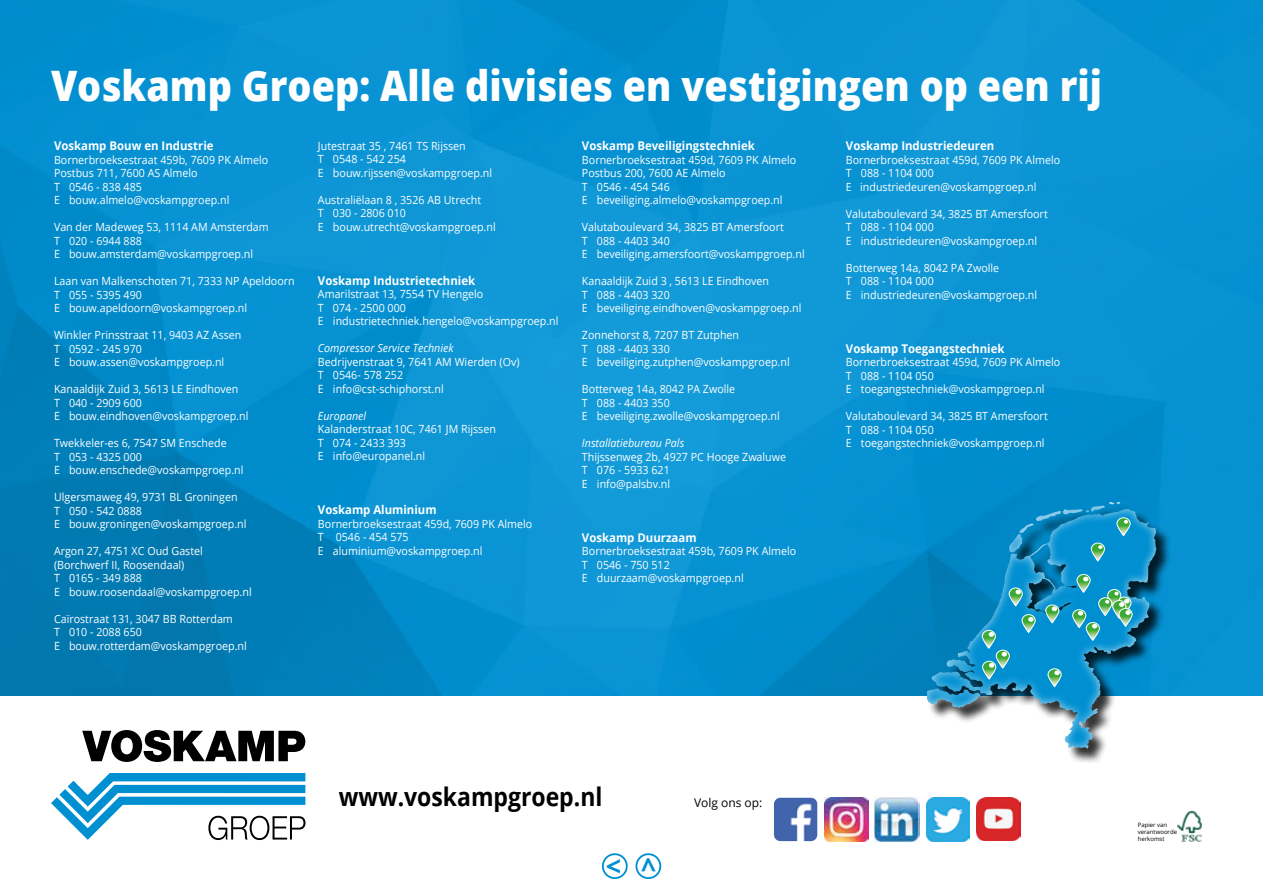
<style>
.page{position:relative;width:1263px;height:893px;background:#fff}
.page>*{position:absolute;margin:0;border:0;box-sizing:border-box;transform-origin:0 0}
.t1{font:800 42px "Open Sans";color:#fff;scale:.9 1}
.t2{font:700 27.15px "Open Sans";color:#0090d2}
.t3{font:700 25.5px "Open Sans";color:#000;scale:.9 1}
.t4{font:700 12px "Open Sans";color:#fff;scale:.95 1}
.t5{font:12px "Open Sans";color:#000}
.t6{font:11.25px/13.5px "Open Sans";color:#fff;scale:.95 1}
.t7{font:italic 11.25px "Open Sans";color:#fff;scale:.95 1}
.t8{font:6px/7.2px "Open Sans";color:#000}
</style>
<div class="page">
<svg style="left:82px;top:730px;width:223px;height:32px"></svg>
<svg style="left:51px;top:773px;width:254px;height:67px"></svg>
<img style="left:0;top:0;width:1263px;height:695px">
<div style="left:864px;top:470px;width:324px;height:365px;background:#fff;opacity:.75"></div>
<img style="left:774px;top:798px;width:43px;height:43px">
<img style="left:825px;top:798px;width:43px;height:43px">
<img style="left:873px;top:796px;width:46px;height:46px">
<img style="left:926px;top:798px;width:44px;height:43px">
<img style="left:976px;top:797px;width:44px;height:44px">
<img style="left:1176px;top:810px;width:26px;height:32px">
<div style="left:602px;top:853px;width:26px;height:26px;border:2px solid #0090d2;border-radius:50%"></div>
<div style="left:635px;top:853px;width:26px;height:26px;border:2px solid #0090d2;border-radius:50%"></div>
<h1 class="t1" style="left:51px;top:54px;width:1169px">Voskamp Groep: Alle divisies en vestigingen op een rij</h1>
<p class="t4" style="left:54px;top:137px;width:169px">Voskamp Bouw en Industrie</p>
<p class="t6" style="left:54px;top:153px;width:227px">Bornerbroeksestraat 459b, 7609 PK Almelo<br>Postbus 711, 7600 AS Almelo<br>T 0546 - 838 485<br>E bouw.almelo@voskampgroep.nl</p>
<p class="t6" style="left:54px;top:220px;width:228px">Van der Madeweg 53, 1114 AM Amsterdam<br>T 020 - 6944 888<br>E bouw.amsterdam@voskampgroep.nl</p>
<p class="t6" style="left:54px;top:274px;width:255px">Laan van Malkenschoten 71, 7333 NP Apeldoorn<br>T 055 - 5395 490<br>E bouw.apeldoorn@voskampgroep.nl</p>
<p class="t6" style="left:54px;top:328px;width:199px">Winkler Prinsstraat 11, 9403 AZ Assen<br>T 0592 - 245 970<br>E bouw.assen@voskampgroep.nl</p>
<p class="t6" style="left:54px;top:382px;width:206px">Kanaaldijk Zuid 3, 5613 LE Eindhoven<br>T 040 - 2909 600<br>E bouw.eindhoven@voskampgroep.nl</p>
<p class="t6" style="left:54px;top:436px;width:201px">Twekkeler-es 6, 7547 SM Enschede<br>T 053 - 4325 000<br>E bouw.enschede@voskampgroep.nl</p>
<p class="t6" style="left:54px;top:490px;width:204px">Ulgersmaweg 49, 9731 BL Groningen<br>T 050 - 542 0888<br>E bouw.groningen@voskampgroep.nl</p>
<p class="t6" style="left:54px;top:544px;width:210px">Argon 27, 4751 XC Oud Gastel (Borchwerf II, Roosendaal)<br>T 0165 - 349 888<br>E bouw.roosendaal@voskampgroep.nl</p>
<p class="t6" style="left:54px;top:612px;width:204px">Caïrostraat 131, 3047 BB Rotterdam<br>T 010 - 2088 650<br>E bouw.rotterdam@voskampgroep.nl</p>
<p class="t6" style="left:318px;top:138px;width:185px">Jutestraat 35 , 7461 TS Rijssen<br>T 0548 - 542 254<br>E bouw.rijssen@voskampgroep.nl</p>
<p class="t6" style="left:318px;top:192px;width:189px">Australiëlaan 8 , 3526 AB Utrecht<br>T 030 - 2806 010<br>E bouw.utrecht@voskampgroep.nl</p>
<p class="t4" style="left:318px;top:272px;width:167px">Voskamp Industrietechniek</p>
<p class="t6" style="left:318px;top:287px;width:255px">Amarilstraat 13, 7554 TV Hengelo<br>T 074 - 2500 000<br>E industrietechniek.hengelo@voskampgroep.nl</p>
<p class="t7" style="left:318px;top:340px;width:144px">Compressor Service Techniek</p>
<p class="t6" style="left:318px;top:354px;width:214px">Bedrijvenstraat 9, 7641 AM Wierden (Ov)<br>T 0546- 578 252<br>E info@cst-schiphorst.nl</p>
<p class="t7" style="left:318px;top:408px;width:52px">Europanel</p>
<p class="t6" style="left:318px;top:422px;width:189px">Kalanderstraat 10C, 7461 JM Rijssen<br>T 074 - 2433 393<br>E info@europanel.nl</p>
<p class="t4" style="left:318px;top:501px;width:126px">Voskamp Aluminium</p>
<p class="t6" style="left:318px;top:516px;width:227px">Bornerbroeksestraat 459d, 7609 PK Almelo<br>T 0546 - 454 575<br>E aluminium@voskampgroep.nl</p>
<p class="t4" style="left:582px;top:137px;width:183px">Voskamp Beveiligingstechniek</p>
<p class="t6" style="left:582px;top:153px;width:227px">Bornerbroeksestraat 459d, 7609 PK Almelo<br>Postbus 200, 7600 AE Almelo<br>T 0546 - 454 546<br>E beveiliging.almelo@voskampgroep.nl</p>
<p class="t6" style="left:582px;top:220px;width:236px">Valutaboulevard 34, 3825 BT Amersfoort<br>T 088 - 4403 340<br>E beveiliging.amersfoort@voskampgroep.nl</p>
<p class="t6" style="left:582px;top:274px;width:233px">Kanaaldijk Zuid 3 , 5613 LE Eindhoven<br>T 088 - 4403 320<br>E beveiliging.eindhoven@voskampgroep.nl</p>
<p class="t6" style="left:582px;top:328px;width:220px">Zonnehorst 8, 7207 BT Zutphen<br>T 088 - 4403 330<br>E beveiliging.zutphen@voskampgroep.nl</p>
<p class="t6" style="left:582px;top:382px;width:210px">Botterweg 14a, 8042 PA Zwolle<br>T 088 - 4403 350<br>E beveiliging.zwolle@voskampgroep.nl</p>
<p class="t7" style="left:582px;top:435px;width:109px">Installatiebureau Pals</p>
<p class="t6" style="left:582px;top:450px;width:216px">Thijssenweg 2b, 4927 PC Hooge Zwaluwe<br>T 076 - 5933 621<br>E info@palsbv.nl</p>
<p class="t4" style="left:582px;top:529px;width:122px">Voskamp Duurzaam</p>
<p class="t6" style="left:582px;top:544px;width:227px">Bornerbroeksestraat 459b, 7609 PK Almelo<br>T 0546 - 750 512<br>E duurzaam@voskampgroep.nl</p>
<p class="t4" style="left:846px;top:137px;width:158px">Voskamp Industriedeuren</p>
<p class="t6" style="left:846px;top:153px;width:227px">Bornerbroeksestraat 459d, 7609 PK Almelo<br>T 088 - 1104 000<br>E industriedeuren@voskampgroep.nl</p>
<p class="t6" style="left:846px;top:207px;width:214px">Valutaboulevard 34, 3825 BT Amersfoort<br>T 088 - 1104 000<br>E industriedeuren@voskampgroep.nl</p>
<p class="t6" style="left:846px;top:261px;width:203px">Botterweg 14a, 8042 PA Zwolle<br>T 088 - 1104 000<br>E industriedeuren@voskampgroep.nl</p>
<p class="t4" style="left:846px;top:340px;width:168px">Voskamp Toegangstechniek</p>
<p class="t6" style="left:846px;top:355px;width:227px">Bornerbroeksestraat 459d, 7609 PK Almelo<br>T 088 - 1104 050<br>E toegangstechniek@voskampgroep.nl</p>
<p class="t6" style="left:846px;top:409px;width:214px">Valutaboulevard 34, 3825 BT Amersfoort<br>T 088 - 1104 050<br>E toegangstechniek@voskampgroep.nl</p>
<h3 class="t3" style="left:339px;top:778px;width:294px">www.voskampgroep.nl</h3>
<p class="t5" style="left:694px;top:795px;width:70px">Volg ons op:</p>
<h2 class="t2" style="left:606px;top:846px;width:17px">&lt;</h2>
<h2 class="t2" style="left:668px;top:857px;width:17px;rotate:90deg">&lt;</h2>
<p class="t8" style="left:1138px;top:821px;width:41px">Papier van verantwoorde herkomst</p>
</div>
